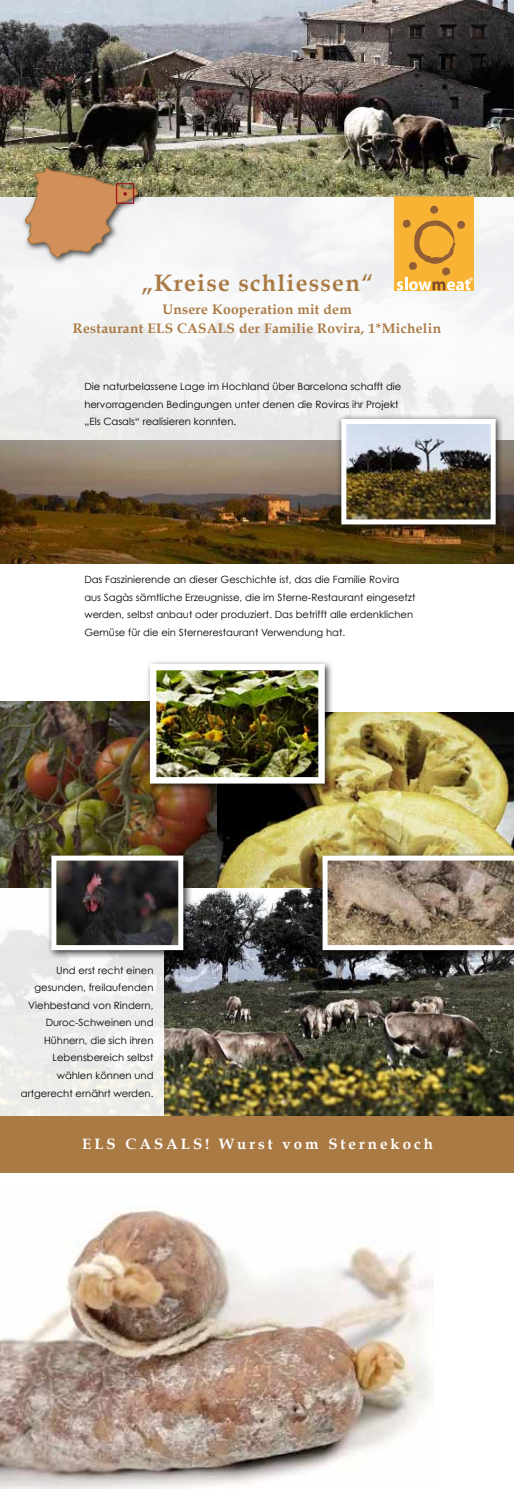
<style>
.page{position:relative;width:514px;height:1489px;background:#fff}
.page>*{position:absolute;margin:0;border:0;box-sizing:border-box;transform-origin:0 0}
.t1{font:700 23.75px "Book Antiqua";letter-spacing:.05em;color:#aa7a44}
.t2{font:700 15px "Book Antiqua";letter-spacing:.2em;color:#fff}
.t3{font:700 13.75px/18.8px "Book Antiqua";letter-spacing:.02em;color:#aa7a44;text-align:center}
.t4{font:10px/17.5px "Century Gothic";color:#000}
</style>
<div class="page">
<img style="left:0;top:1205px;width:433px;height:283px">
<img style="left:0;top:197px;width:514px;height:243px">
<img style="left:0;top:0;width:514px;height:197px">
<div style="left:20px;top:163px;width:124px;height:101px;background:#000;opacity:.75"></div>
<svg style="left:25px;top:167px;width:113px;height:93px;background:#c6a07b"></svg>
<div style="left:116px;top:183px;width:18px;height:21px;border:1px solid #9a141c"></div>
<img style="left:0;top:440px;width:514px;height:123px">
<div style="left:336px;top:414px;width:168px;height:119px;background:#000;opacity:.75"></div>
<img style="left:347px;top:425px;width:142px;height:93px">
<div style="left:341px;top:419px;width:154px;height:105px;border:5px solid #fff"></div>
<img style="left:0;top:702px;width:217px;height:186px">
<img style="left:217px;top:712px;width:297px;height:176px">
<div style="left:145px;top:659px;width:189px;height:133px;background:#000;opacity:.75"></div>
<img style="left:157px;top:670px;width:161px;height:106px">
<div style="left:150px;top:663px;width:175px;height:120px;border:6px solid #fff"></div>
<img style="left:164px;top:888px;width:350px;height:228px">
<svg style="left:0;top:930px;width:164px;height:186px;fill:#ededeb"></svg>
<div style="left:47px;top:851px;width:145px;height:108px;background:#000;opacity:.75"></div>
<img style="left:57px;top:861px;width:120px;height:83px">
<div style="left:51px;top:855px;width:132px;height:95px;border:5px solid #fff"></div>
<div style="left:318px;top:851px;width:196px;height:108px;background:#000;opacity:.75"></div>
<svg style="left:322px;top:855px;width:192px;height:95px;background:#a39280"></svg>
<div style="left:0;top:1116px;width:514px;height:57px;background:#aa7a44"></div>
<div style="left:394px;top:197px;width:79px;height:93px;background:#f8b334"></div>
<div style="left:394px;top:197px;width:79px;height:93px;border:1px solid #f8b334"></div>
<svg style="left:430px;top:206px;width:8px;height:8px"></svg>
<svg style="left:397px;top:220px;width:76px;height:70px"></svg>
<h1 class="t1" style="left:141px;top:269px;width:233px">„Kreise schliessen“</h1>
<h3 class="t3" style="left:73px;top:300px;width:370px">Unsere Kooperation mit dem<br>Restaurant ELS CASALS der Familie Rovira, 1*Michelin</h3>
<p class="t4" style="left:84px;top:378px;width:319px">Die naturbelassene Lage im Hochland über Barcelona schafft die hervorragenden Bedingungen unter denen die Roviras ihr Projekt „Els Casals“ realisieren konnten.</p>
<p class="t4" style="left:84px;top:570px;width:333px">Das Faszinierende an dieser Geschichte ist, das die Familie Rovira aus Sagàs sämtliche Erzeugnisse, die im Sterne-Restaurant eingesetzt werden, selbst anbaut oder produziert. Das betrifft alle erdenklichen Gemüse für die ein Sternerestaurant Verwendung hat.</p>
<p class="t4" style="left:21px;top:961px;width:134px;text-align:right">Und erst recht einen gesunden, freilaufenden<br>Viehbestand von Rindern,<br>Duroc-Schweinen und<br>Hühnern, die sich ihren<br>Lebensbereich selbst wählen können und artgerecht ernährt werden.</p>
<h2 class="t2" style="left:82px;top:1134px;width:352px">ELS CASALS! Wurst vom Sternekoch</h2>
</div>
